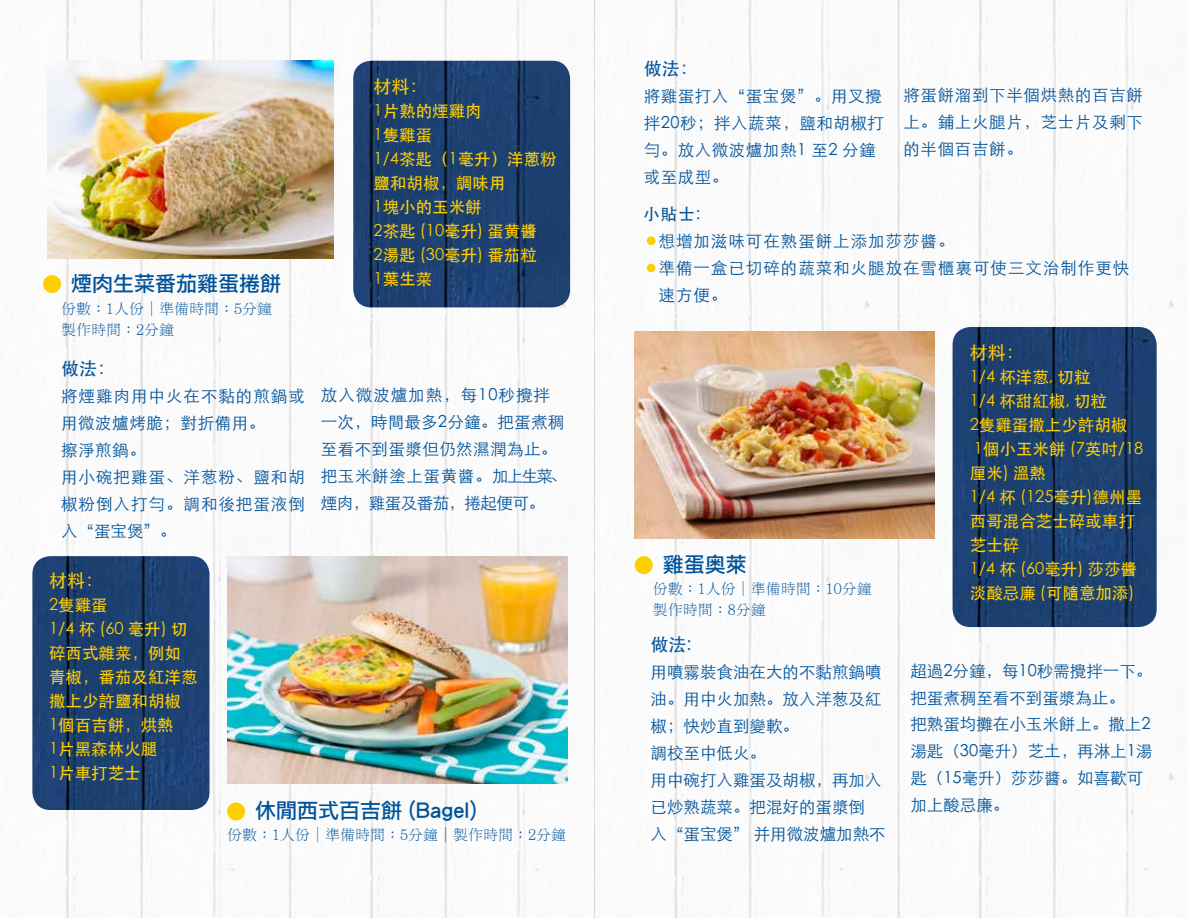
<style>
.page{position:relative;width:1188px;height:918px;background:#fff}
.page>*{position:absolute;margin:0;border:0;box-sizing:border-box;transform-origin:0 0}
.t1{font:21px "Li Hei Pro";color:#00539b}
.t2{font:18px "ST Heiti";color:#ffce00}
.t3{font:18px "ST Heiti";color:#00539b}
.t4{font:16.5px/24px "ST Heiti";color:#ffce00}
.t5{font:16.5px/27px "ST Xihei";color:#00539b}
.t6{font:16.5px/27px "ST Xihei";letter-spacing:.035em;color:#00539b}
.t7{font:16.5px/27px "ST Xihei";letter-spacing:.06em;color:#00539b}
.t8{font:16.5px "ST Heiti";color:#00539b}
.t9{font:15px/21px "Li Song Pro";color:#00539b}
</style>
<div class="page">
<img style="left:43px;top:0;width:1131px;height:918px">
<img style="left:353px;top:61px;width:217px;height:246px">
<img style="left:48px;top:61px;width:285px;height:198px">
<div style="left:43px;top:275px;width:18px;height:18px;background:#ffce00;border-radius:50%"></div>
<div style="left:647px;top:236px;width:8px;height:9px;background:#ffce00;border-radius:50%"></div>
<div style="left:647px;top:264px;width:8px;height:8px;background:#ffce00;border-radius:50%"></div>
<div style="left:227px;top:802px;width:18px;height:18px;background:#ffce00;border-radius:50%"></div>
<div style="left:635px;top:556px;width:18px;height:18px;background:#ffce00;border-radius:50%"></div>
<img style="left:227px;top:557px;width:340px;height:227px">
<img style="left:32px;top:556px;width:178px;height:254px">
<img style="left:635px;top:331px;width:299px;height:208px">
<img style="left:953px;top:327px;width:204px;height:300px">
<p class="t1" style="left:71px;top:272px;width:211px">煙肉生菜番茄雞蛋捲餅</p>
<p class="t9" style="left:61px;top:299px;width:212px">份數：1人份｜準備時間：5分鐘製作時間：2分鐘</p>
<p class="t2" style="left:374px;top:77px;width:55px">材料：</p>
<p class="t4" style="left:374px;top:99px;width:185px">1片熟的煙雞肉<br>1隻雞蛋<br>1/4茶匙（1毫升）洋蔥粉鹽和胡椒，調味用<br>1塊小的玉米餅<br>2茶匙 (10毫升) 蛋黄醬<br>2湯匙 (30毫升) 番茄粒<br>1葉生菜</p>
<p class="t3" style="left:61px;top:360px;width:55px">做法：</p>
<p class="t7" style="left:61px;top:383px;width:245px">將煙雞肉用中火在不黏的煎鍋或用微波爐烤脆；對折備用。<br>擦淨煎鍋。<br>用小碗把雞蛋、洋葱粉、鹽和胡椒粉倒入打勻。調和後把蛋液倒入“蛋宝煲”。</p>
<p class="t6" style="left:321px;top:381px;width:248px">放入微波爐加熱，每10秒攪拌一次，時間最多2分鐘。把蛋煮稠至看不到蛋漿但仍然濕潤為止。把玉米餅塗上蛋黄醬。加上生菜、煙肉，雞蛋及番茄，捲起便可。</p>
<p class="t2" style="left:49px;top:572px;width:55px">材料：</p>
<p class="t4" style="left:49px;top:593px;width:150px">2隻雞蛋<br>1/4 杯 (60 毫升) 切碎西式雜菜，例如青椒，番茄及紅洋葱撒上少許鹽和胡椒<br>1個百吉餅，烘熱<br>1片黑森林火腿<br>1片車打芝士</p>
<p class="t1" style="left:255px;top:800px;width:223px">休閒西式百吉餅 (Bagel)</p>
<p class="t9" style="left:227px;top:824px;width:340px">份數：1人份｜準備時間：5分鐘｜製作時間：2分鐘</p>
<p class="t3" style="left:644px;top:59px;width:55px">做法：</p>
<p class="t6" style="left:644px;top:82px;width:242px">將雞蛋打入“蛋宝煲”。用叉攪拌20秒；拌入蔬菜，鹽和胡椒打勻。放入微波爐加熱1 至2 分鐘或至成型。</p>
<p class="t6" style="left:903px;top:81px;width:241px;text-align:justify">將蛋餅溜到下半個烘熱的百吉餅上。鋪上火腿片，芝士片及剩下的半個百吉餅。</p>
<p class="t8" style="left:643px;top:206px;width:59px">小貼士:</p>
<p class="t7" style="left:659px;top:227px;width:472px">想增加滋味可在熟蛋餅上添加莎莎醬。<br>準備一盒已切碎的蔬菜和火腿放在雪櫃裏可使三文治制作更快速方便。</p>
<p class="t1" style="left:663px;top:554px;width:85px">雞蛋奥萊</p>
<p class="t9" style="left:653px;top:579px;width:220px">份數：1人份｜準備時間：10分鐘製作時間：8分鐘</p>
<p class="t2" style="left:970px;top:343px;width:55px">材料：</p>
<p class="t4" style="left:970px;top:365px;width:175px">1/4 杯洋葱, 切粒<br>1/4 杯甜紅椒, 切粒<br>2隻雞蛋撒上少許胡椒<br>1個小玉米餅 (7英吋/18厘米) 溫熱<br>1/4 杯 (125毫升)德州墨西哥混合芝士碎或車打芝士碎<br>1/4 杯 (60毫升) 莎莎醬淡酸忌廉 (可隨意加添)</p>
<p class="t3" style="left:651px;top:635px;width:42px">做法:</p>
<p class="t5" style="left:651px;top:658px;width:237px">用噴霧裝食油在大的不黏煎鍋噴油。用中火加熱。放入洋葱及紅椒；快炒直到變軟。<br>調校至中低火。<br>用中碗打入雞蛋及胡椒，再加入已炒熟蔬菜。把混好的蛋漿倒入“蛋宝煲” 并用微波爐加熱不</p>
<p class="t5" style="left:910px;top:657px;width:243px">超過2分鐘，每10秒需攪拌一下。把蛋煮稠至看不到蛋漿為止。<br>把熟蛋均攤在小玉米餅上。撒上2湯匙（30毫升）芝土，再淋上1湯匙（15毫升）莎莎醬。如喜歡可加上酸忌廉。</p>
</div>
